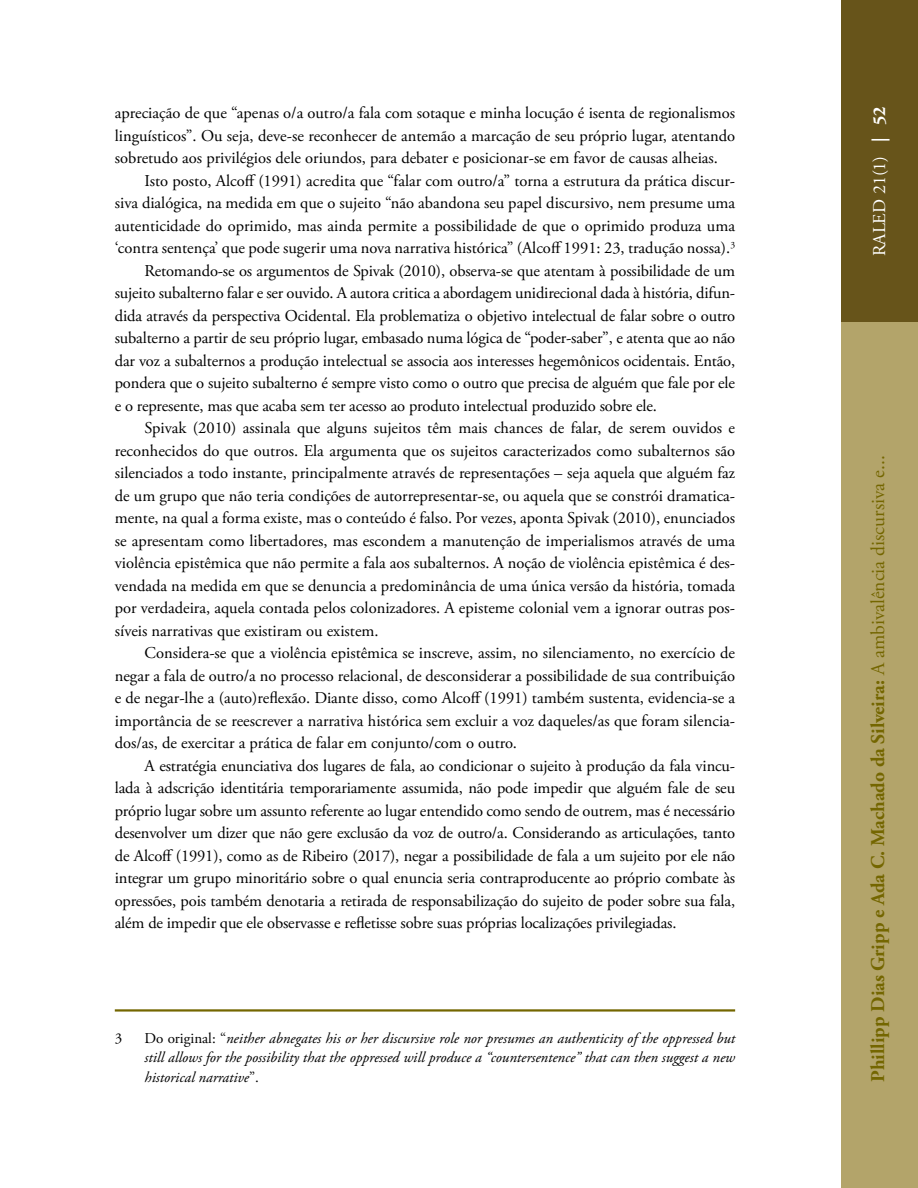
<style>
.page{position:relative;width:918px;height:1188px;background:#fff}
.page>*{position:absolute;margin:0;border:0;box-sizing:border-box;transform-origin:0 0}
.t1{font:700 19.5px "Adobe Garamond Pro";color:#746600}
.t2{font:18px "Adobe Garamond Pro";color:#fff}
.t3{font:16.5px/22.5px "Adobe Garamond Pro";letter-spacing:-.01em;color:#000;text-align:justify}
.t4{font:italic 15px/19.5px "Adobe Garamond Pro";color:#000;text-align:justify}
.t5{font:15px "Adobe Garamond Pro";color:#000}
.s1{font-style:normal}
.s2{font-weight:700}
.s3{font-weight:400}
</style>
<div class="page">
<div style="left:841px;top:0;width:77px;height:1188px;background:#b3a46a"></div>
<div style="left:841px;top:0;width:77px;height:322px;background:#67541a"></div>
<hr style="left:115px;top:1009px;width:620px;height:3px;background:#746600">
<p class="t3" style="left:115px;top:102px;width:622px">apreciação de que “apenas o/a outro/a fala com sotaque e minha locução é isenta de regionalismos linguísticos”. Ou seja, deve-se reconhecer de antemão a marcação de seu próprio lugar, atentando sobretudo aos privilégios dele oriundos, para debater e posicionar-se em favor de causas alheias.</p>
<p class="t3" style="left:145px;top:170px;width:592px">Isto posto, Alcoff (1991) acredita que “falar com outro/a” torna a estrutura da prática discur-</p>
<p class="t3" style="left:115px;top:192px;width:622px">siva dialógica, na medida em que o sujeito “não abandona seu papel discursivo, nem presume uma</p>
<p class="t3" style="left:115px;top:215px;width:622px">autenticidade do oprimido, mas ainda permite a possibilidade de que o oprimido produza uma</p>
<p class="t3" style="left:115px;top:237px;width:622px">‘contra sentença’ que pode sugerir uma nova narrativa histórica” (Alcoff 1991: 23, tradução nossa).<sup>3</sup></p>
<p class="t3" style="left:145px;top:260px;width:592px">Retomando-se os argumentos de Spivak (2010), observa-se que atentam à possibilidade de um</p>
<p class="t3" style="left:115px;top:282px;width:622px">sujeito subalterno falar e ser ouvido. A autora critica a abordagem unidirecional dada à história, difun-</p>
<p class="t3" style="left:115px;top:305px;width:622px">dida através da perspectiva Ocidental. Ela problematiza o objetivo intelectual de falar sobre o outro</p>
<p class="t3" style="left:115px;top:327px;width:622px">subalterno a partir de seu próprio lugar, embasado numa lógica de “poder-saber”, e atenta que ao não</p>
<p class="t3" style="left:115px;top:350px;width:622px">dar voz a subalternos a produção intelectual se associa aos interesses hegemônicos ocidentais. Então,</p>
<p class="t3" style="left:115px;top:372px;width:622px">pondera que o sujeito subalterno é sempre visto como o outro que precisa de alguém que fale por ele</p>
<p class="t3" style="left:115px;top:395px;width:544px">e o represente, mas que acaba sem ter acesso ao produto intelectual produzido sobre ele.</p>
<p class="t3" style="left:145px;top:417px;width:592px">Spivak (2010) assinala que alguns sujeitos têm mais chances de falar, de serem ouvidos e</p>
<p class="t3" style="left:115px;top:440px;width:622px">reconhecidos do que outros. Ela argumenta que os sujeitos caracterizados como subalternos são</p>
<p class="t3" style="left:115px;top:462px;width:622px">silenciados a todo instante, principalmente através de representações – seja aquela que alguém faz</p>
<p class="t3" style="left:115px;top:485px;width:622px">de um grupo que não teria condições de autorrepresentar-se, ou aquela que se constrói dramatica-</p>
<p class="t3" style="left:115px;top:507px;width:622px">mente, na qual a forma existe, mas o conteúdo é falso. Por vezes, aponta Spivak (2010), enunciados</p>
<p class="t3" style="left:115px;top:530px;width:622px">se apresentam como libertadores, mas escondem a manutenção de imperialismos através de uma</p>
<p class="t3" style="left:115px;top:552px;width:622px">violência epistêmica que não permite a fala aos subalternos. A noção de violência epistêmica é des-</p>
<p class="t3" style="left:115px;top:575px;width:622px">vendada na medida em que se denuncia a predominância de uma única versão da história, tomada</p>
<p class="t3" style="left:115px;top:597px;width:622px">por verdadeira, aquela contada pelos colonizadores. A episteme colonial vem a ignorar outras pos-</p>
<p class="t3" style="left:115px;top:620px;width:265px">síveis narrativas que existiram ou existem.</p>
<p class="t3" style="left:145px;top:642px;width:592px">Considera-se que a violência epistêmica se inscreve, assim, no silenciamento, no exercício de</p>
<p class="t3" style="left:115px;top:665px;width:622px">negar a fala de outro/a no processo relacional, de desconsiderar a possibilidade de sua contribuição</p>
<p class="t3" style="left:115px;top:687px;width:622px">e de negar-lhe a (auto)reflexão. Diante disso, como Alcoff (1991) também sustenta, evidencia-se a</p>
<p class="t3" style="left:115px;top:710px;width:622px">importância de se reescrever a narrativa histórica sem excluir a voz daqueles/as que foram silencia-</p>
<p class="t3" style="left:115px;top:732px;width:404px">dos/as, de exercitar a prática de falar em conjunto/com o outro.</p>
<p class="t3" style="left:145px;top:755px;width:592px">A estratégia enunciativa dos lugares de fala, ao condicionar o sujeito à produção da fala vincu-</p>
<p class="t3" style="left:115px;top:778px;width:622px">lada à adscrição identitária temporariamente assumida, não pode impedir que alguém fale de seu</p>
<p class="t3" style="left:115px;top:800px;width:622px">próprio lugar sobre um assunto referente ao lugar entendido como sendo de outrem, mas é necessário</p>
<p class="t3" style="left:115px;top:823px;width:622px">desenvolver um dizer que não gere exclusão da voz de outro/a. Considerando as articulações, tanto</p>
<p class="t3" style="left:115px;top:845px;width:622px">de Alcoff (1991), como as de Ribeiro (2017), negar a possibilidade de fala a um sujeito por ele não</p>
<p class="t3" style="left:115px;top:868px;width:622px">integrar um grupo minoritário sobre o qual enuncia seria contraproducente ao próprio combate às</p>
<p class="t3" style="left:115px;top:890px;width:622px">opressões, pois também denotaria a retirada de responsabilização do sujeito de poder sobre sua fala,</p>
<p class="t3" style="left:115px;top:913px;width:563px">além de impedir que ele observasse e refletisse sobre suas próprias localizações privilegiadas.</p>
<p class="t5" style="left:115px;top:1029px;width:9px">3</p>
<p class="t4" style="left:145px;top:1029px;width:592px"><span class="s1">Do original: “</span>neither abnegates his or her discursive role nor presumes an authenticity of the oppressed but still allows for the possibility that the oppressed will produce a “countersentence” that can then suggest a new historical narrative<span class="s1">”.</span></p>
<p class="t2" style="left:869px;top:256px;width:151px;rotate:-90deg">RALED 21(1) <span class="s2">| 52</span></p>
<p class="t1" style="left:867px;top:1082px;width:628px;rotate:-90deg">Phillipp Dias Gripp e Ada C. Machado da Silveira: <span class="s3">A ambivalência discursiva e...</span></p>
</div>
